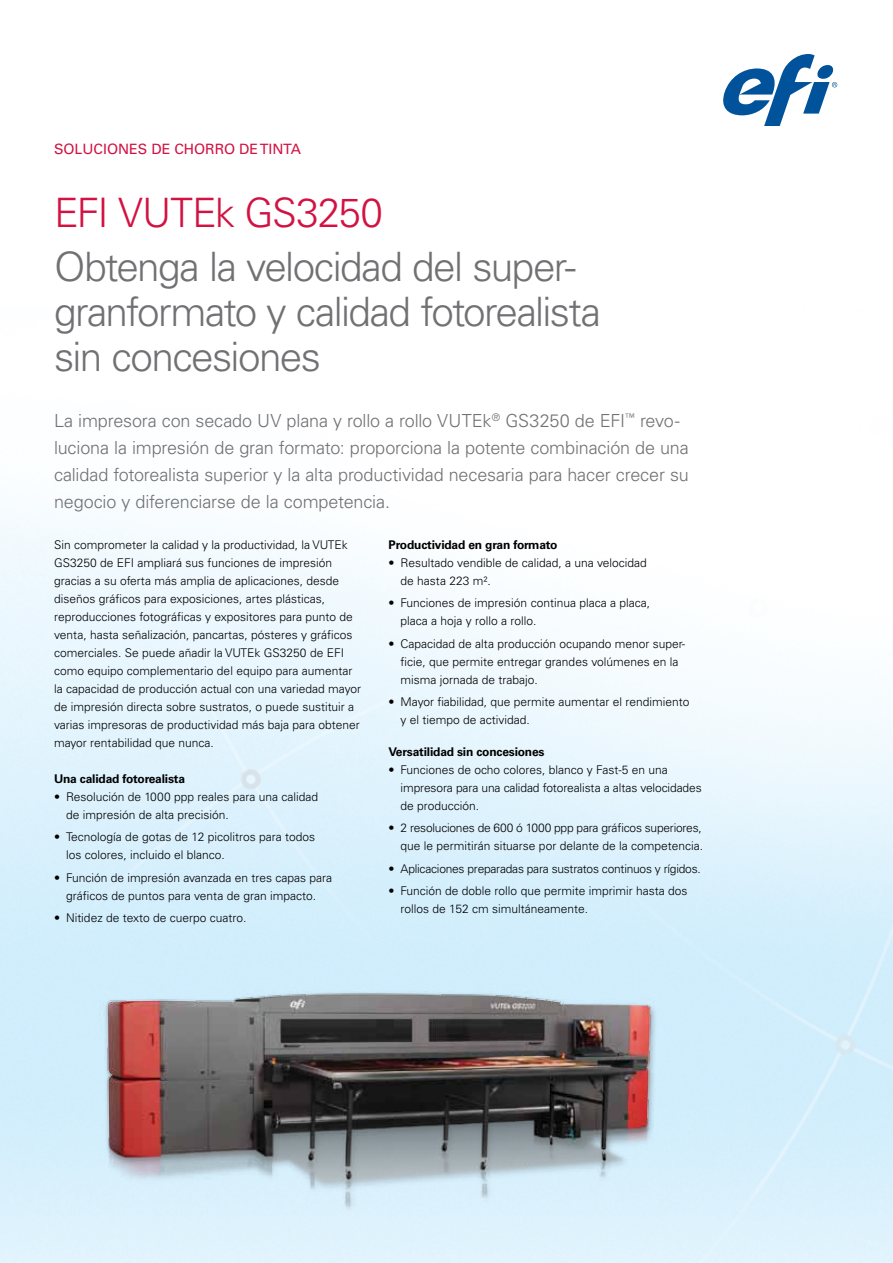
<style>
.page{position:relative;width:893px;height:1263px;background:#fff}
.page>*{position:absolute;margin:0;border:0;box-sizing:border-box;transform-origin:0 0}
.t1{font:300 40.5px/45px "Univers LT Std";letter-spacing:-.04em;color:#717073}
.t2{font:300 40.5px "Univers LT Std";letter-spacing:-.03em;color:#d21242}
.t3{font:300 18px/27px "Univers LT Std";letter-spacing:-.01em;color:#717073}
.t4{font:14.25px "Univers LT Std";color:#d21242}
.t5{font:300 12px/18px "Univers LT Std";color:#000}
.t6{font:700 12px "Univers LT Std";letter-spacing:-.015em;color:#000}
.t7{font:300 12px "Univers LT Std";letter-spacing:-.02em;color:#000}
</style>
<div class="page">
<svg style="left:723px;top:54px;width:114px;height:72px"></svg>
<img style="left:100px;top:964px;width:567px;height:260px">
<p class="t4" style="left:54px;top:141px;width:249px">SOLUCIONES DE CHORRO DE TINTA</p>
<h1 class="t2" style="left:54px;top:189px;width:330px">EFI VUTEk GS3250</h1>
<h1 class="t1" style="left:54px;top:245px;width:548px">Obtenga la velocidad del super&shy;granformato y calidad fotorealista sin concesiones</h1>
<p class="t3" style="left:54px;top:407px;width:636px">La impresora con secado UV plana y rollo a rollo VUTEk<sup>®</sup> GS3250 de EFI<sup>™</sup> revo&shy;luciona la impresión de gran formato: proporciona la potente combinación de una calidad fotorealista superior y la alta productividad necesaria para hacer crecer su negocio y diferenciarse de la competencia.</p>
<p class="t5" style="left:54px;top:535px;width:309px">Sin comprometer la calidad y la productividad, la VUTEk GS3250 de EFI ampliará sus funciones de impresión gracias a su oferta más amplia de aplicaciones, desde diseños gráficos para exposiciones, artes plásticas, reproducciones fotográficas y expositores para punto de venta, hasta señalización, pancartas, pósteres y gráficos comerciales. Se puede añadir la VUTEk GS3250 de EFI como equipo complementario del equipo para aumentar la capacidad de producción actual con una variedad mayor de impresión directa sobre sustratos, o puede sustituir a varias impresoras de productividad más baja para obtener mayor rentabilidad que nunca.</p>
<p class="t6" style="left:54px;top:771px;width:133px">Una calidad fotorealista</p>
<p class="t5" style="left:66px;top:787px;width:254px;text-indent:-12px">• Resolución de 1000 ppp reales para una calidad de impresión de alta precisión.</p>
<p class="t5" style="left:66px;top:828px;width:251px;text-indent:-12px">• Tecnología de gotas de 12 picolitros para todos los colores, incluido el blanco.</p>
<p class="t5" style="left:54px;top:868px;width:280px;text-align:center">• Función de impresión avanzada en tres capas para gráficos de puntos para venta de gran impacto.</p>
<p class="t5" style="left:54px;top:909px;width:194px">• Nitidez de texto de cuerpo cuatro.</p>
<p class="t6" style="left:389px;top:537px;width:170px">Productividad en gran formato</p>
<p class="t5" style="left:401px;top:553px;width:248px;text-indent:-12px">• Resultado vendible de calidad, a una velocidad de hasta 223 m².</p>
<p class="t5" style="left:401px;top:594px;width:251px;text-indent:-12px">• Funciones de impresión continua placa a placa, placa a hoja y rollo a rollo.</p>
<p class="t5" style="left:401px;top:634px;width:286px;text-indent:-12px">• Capacidad de alta producción ocupando menor super&shy;ficie, que permite entregar grandes volúmenes en la misma jornada de trabajo.</p>
<p class="t5" style="left:401px;top:693px;width:290px;text-indent:-12px">• Mayor fiabilidad, que permite aumentar el rendimiento y el tiempo de actividad.</p>
<p class="t6" style="left:389px;top:744px;width:158px">Versatilidad sin concesiones</p>
<p class="t5" style="left:401px;top:760px;width:303px;text-indent:-12px">• Funciones de ocho colores, blanco y Fast-5 en una impresora para una calidad fotorealista a altas velocidades de producción.</p>
<p class="t5" style="left:389px;top:819px;width:316px;text-align:right">• 2 resoluciones de 600 ó 1000 ppp para gráficos superiores, que le permitirán situarse por delante de la competencia.</p>
<p class="t7" style="left:389px;top:861px;width:314px">• Aplicaciones preparadas para sustratos continuos y rígidos.</p>
<p class="t5" style="left:401px;top:882px;width:289px;text-indent:-12px">• Función de doble rollo que permite imprimir hasta dos rollos de 152 cm simultáneamente.</p>
</div>
